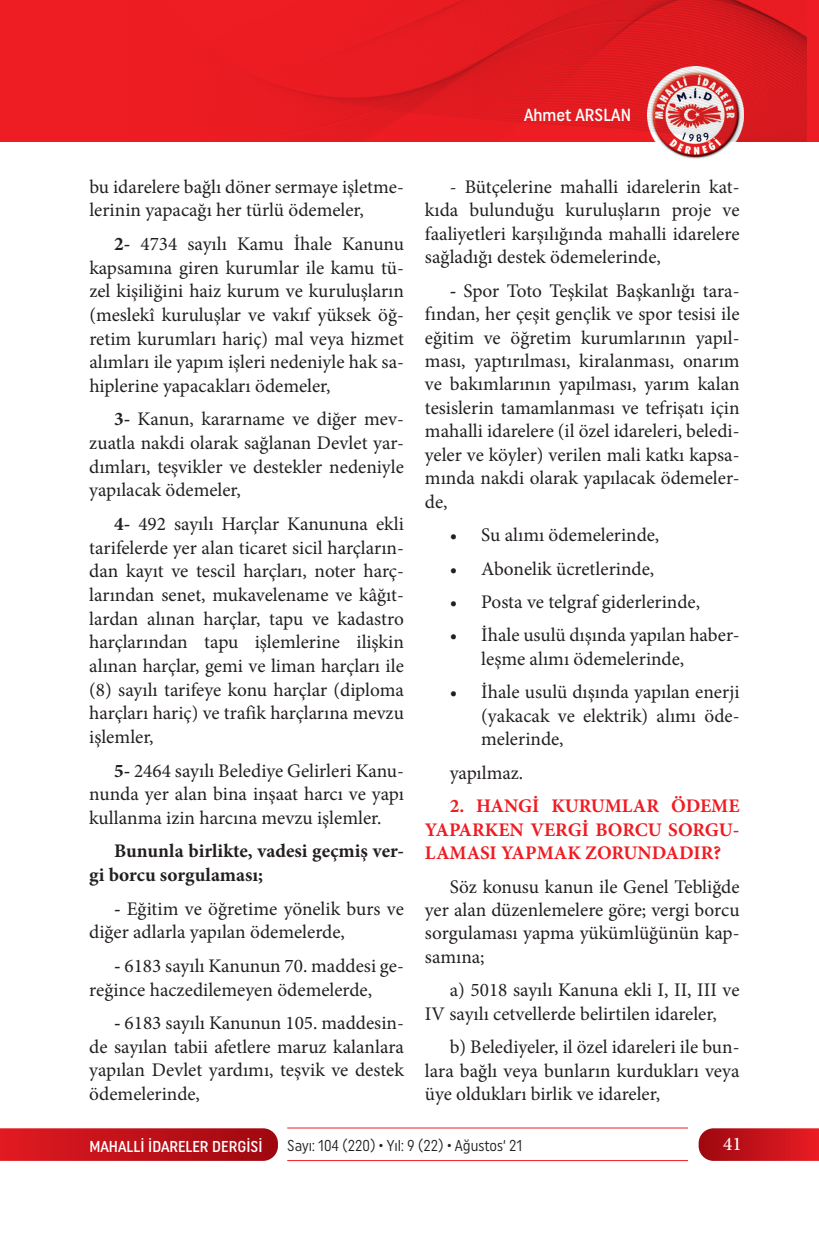
<style>
.page{position:relative;width:819px;height:1241px;background:#fff}
.page>*{position:absolute;margin:0;border:0;box-sizing:border-box;transform-origin:0 0}
.t1{font:19.25px/23.6px "Minion Pro";color:#231f20;text-align:justify}
.t2{font:700 19.25px/23.4px "Minion Pro";color:#ee1d23;text-align:justify}
.t3{font:700 19.25px/23.6px "Minion Pro";color:#231f20}
.t4{font:500 19.25px "Minion Pro";color:#fff}
.t5{font:500 17.5px "Uniform Condensed";color:#fff}
.t6{font:15.75px "Uniform Condensed";color:#231f20;scale:.95 1}
.t7{font:500 15.75px "Uniform Condensed";color:#fff}
.s1{font-weight:700}
</style>
<div class="page">
<svg style="left:0;top:1128px;width:278px;height:32px;background:#c1151c"></svg>
<svg style="left:698px;top:1128px;width:121px;height:32px;background:#c61a22"></svg>
<hr style="left:287px;top:1127px;width:401px;height:1px;background:#ee1d23">
<hr style="left:287px;top:1159px;width:401px;height:1px;background:#ee1d23">
<div style="left:0;top:0;width:819px;height:141px;background:#ee1d23"></div>
<img style="left:647px;top:141px;width:96px;height:18px">
<img style="left:256px;top:0;width:550px;height:141px">
<p class="t5" style="left:524px;top:105px;width:108px">Ahmet ARSLAN</p>
<p class="t1" style="left:89px;top:175px;width:316px">bu idarelere bağlı döner sermaye işletme&shy;lerinin yapacağı her türlü ödemeler,</p>
<p class="t1" style="left:89px;top:232px;width:316px;text-indent:25px"><span class="s1">2-</span> 4734 sayılı Kamu İhale Kanunu kapsamına giren kurumlar ile kamu tü&shy;zel kişiliğini haiz kurum ve kuruluşların (meslekî kuruluşlar ve vakıf yüksek öğ&shy;retim kurumları hariç) mal veya hizmet alımları ile yapım işleri nedeniyle hak sa&shy;hiplerine yapacakları ödemeler,</p>
<p class="t1" style="left:89px;top:407px;width:316px;text-indent:25px"><span class="s1">3-</span> Kanun, kararname ve diğer mev&shy;zuatla nakdi olarak sağlanan Devlet yar&shy;dımları, teşvikler ve destekler nedeniyle yapılacak ödemeler,</p>
<p class="t1" style="left:89px;top:512px;width:316px;text-indent:25px"><span class="s1">4-</span> 492 sayılı Harçlar Kanununa ekli tarifelerde yer alan ticaret sicil harçların&shy;dan kayıt ve tescil harçları, noter harç&shy;larından senet, mukavelename ve kâğıt&shy;lardan alınan harçlar, tapu ve kadastro harçlarından tapu işlemlerine ilişkin alınan harçlar, gemi ve liman harçları ile (8) sayılı tarifeye konu harçlar (diploma harçları hariç) ve trafik harçlarına mevzu işlemler,</p>
<p class="t1" style="left:89px;top:758px;width:316px;text-indent:25px"><span class="s1">5-</span> 2464 sayılı Belediye Gelirleri Kanu&shy;nunda yer alan bina inşaat harcı ve yapı kullanma izin harcına mevzu işlemler.</p>
<p class="t3" style="left:89px;top:839px;width:316px;text-indent:25px">Bununla birlikte, vadesi geçmiş ver&shy;gi borcu sorgulaması;</p>
<p class="t1" style="left:89px;top:896px;width:316px;text-indent:25px"><span class="s1">-</span> Eğitim ve öğretime yönelik burs ve diğer adlarla yapılan ödemelerde,</p>
<p class="t1" style="left:89px;top:953px;width:316px;text-indent:25px"><span class="s1">-</span> 6183 sayılı Kanunun 70. maddesi ge&shy;reğince haczedilemeyen ödemelerde,</p>
<p class="t1" style="left:89px;top:1011px;width:316px;text-indent:25px"><span class="s1">-</span> 6183 sayılı Kanunun 105. maddesin&shy;de sayılan tabii afetlere maruz kalanlara yapılan Devlet yardımı, teşvik ve destek ödemelerinde,</p>
<p class="t1" style="left:425px;top:175px;width:316px;text-indent:25px">- Bütçelerine mahalli idarelerin kat&shy;kıda bulunduğu kuruluşların proje ve faaliyetleri karşılığında mahalli idarelere sağladığı destek ödemelerinde,</p>
<p class="t1" style="left:425px;top:279px;width:316px;text-indent:25px"><span class="s1">-</span> Spor Toto Teşkilat Başkanlığı tara&shy;fından, her çeşit gençlik ve spor tesisi ile eğitim ve öğretim kurumlarının yapıl&shy;ması, yaptırılması, kiralanması, onarım ve bakımlarının yapılması, yarım kalan tesislerin tamamlanması ve tefrişatı için mahalli idarelere (il özel idareleri, beledi&shy;yeler ve köyler) verilen mali katkı kapsa&shy;mında nakdi olarak yapılacak ödemeler&shy;de,</p>
<p class="t1" style="left:450px;top:523px;width:211px">• Su alımı ödemelerinde,</p>
<p class="t1" style="left:450px;top:556px;width:206px">• Abonelik ücretlerinde,</p>
<p class="t1" style="left:450px;top:590px;width:252px">• Posta ve telgraf giderlerinde,</p>
<p class="t1" style="left:481px;top:623px;width:260px;text-indent:-31px">• İhale usulü dışında yapılan haber&shy;leşme alımı ödemelerinde,</p>
<p class="t1" style="left:481px;top:680px;width:260px;text-indent:-31px">• İhale usulü dışında yapılan enerji (yakacak ve elektrik) alımı öde&shy;melerinde,</p>
<p class="t1" style="left:450px;top:760px;width:75px">yapılmaz.</p>
<p class="t2" style="left:425px;top:793px;width:316px;text-indent:25px">2. HANGİ KURUMLAR ÖDEME YAPARKEN VERGİ BORCU SORGU-LAMASI YAPMAK ZORUNDADIR?</p>
<p class="t1" style="left:425px;top:874px;width:316px;text-indent:25px">Söz konusu kanun ile Genel Tebliğde yer alan düzenlemelere göre; vergi borcu sorgulaması yapma yükümlüğünün kap&shy;samına;</p>
<p class="t1" style="left:425px;top:978px;width:316px;text-indent:25px">a) 5018 sayılı Kanuna ekli I, II, III ve<br>IV sayılı cetvellerde belirtilen idareler,</p>
<p class="t1" style="left:425px;top:1035px;width:316px;text-indent:25px">b) Belediyeler, il özel idareleri ile bun&shy;lara bağlı veya bunların kurdukları veya üye oldukları birlik ve idareler,</p>
<p class="t7" style="left:89px;top:1136px;width:175px">MAHALLİ İDARELER DERGİSİ</p>
<p class="t6" style="left:287px;top:1136px;width:249px">Sayı: 104 (220) • Yıl: 9 (22) • Ağustos‘ 21</p>
<p class="t4" style="left:723px;top:1131px;width:20px">41</p>
</div>
